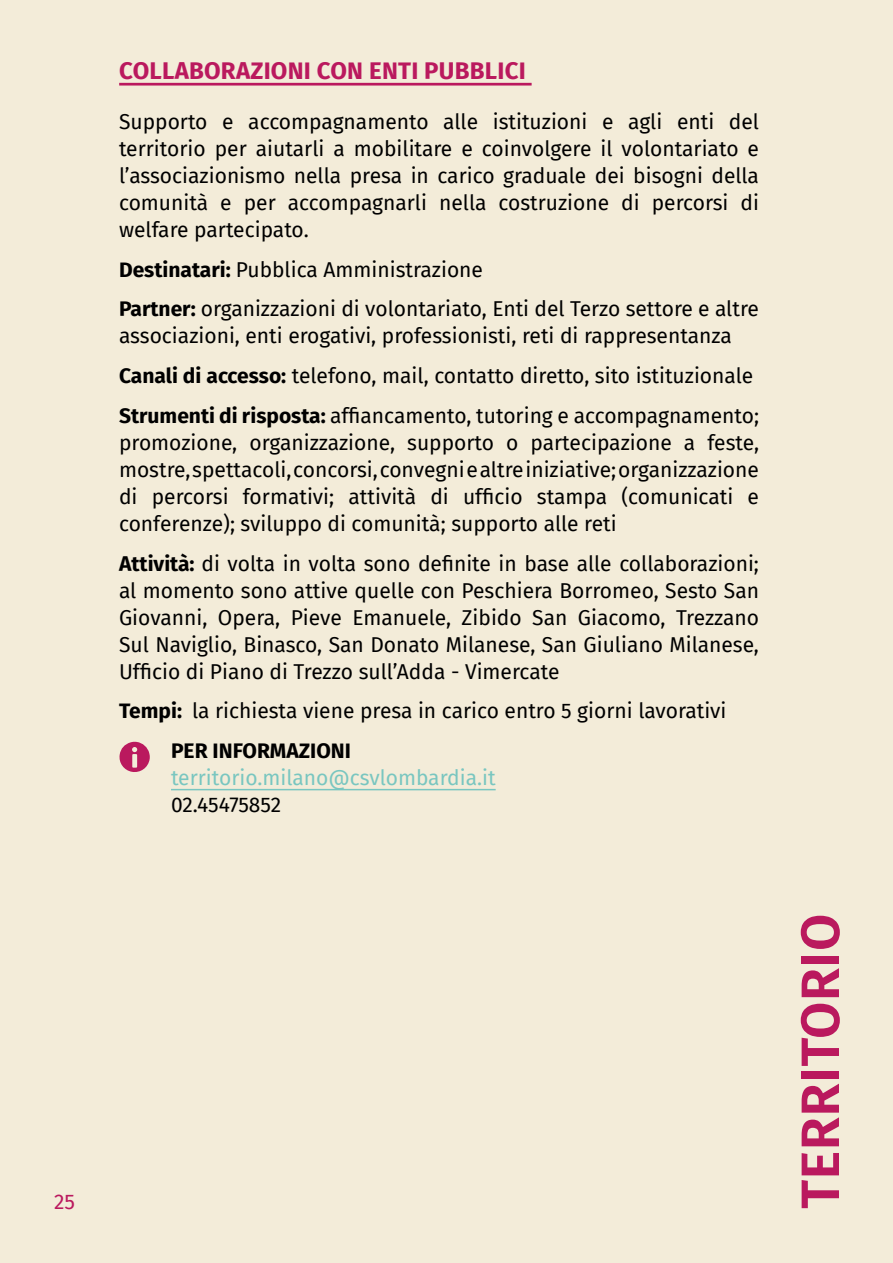
<style>
.page{position:relative;width:893px;height:1263px;background:#f3ecd9}
.page>*{position:absolute;margin:0;border:0;box-sizing:border-box;transform-origin:0 0}
.t1{font:600 54px "Fira Sans";letter-spacing:.01em;color:#ba195e}
.t2{font:700 24px "Fira Sans";letter-spacing:.01em;color:#ba195e}
.t3{font:21px/27px "Fira Sans";color:#000;text-align:justify}
.t4{font:21px "Fira Sans";color:#79c6c0}
.t5{font:21px "Fira Sans";color:#ba195e}
.s1{font-weight:700}
</style>
<div class="page">
<hr style="left:119px;top:83px;width:413px;height:3px;background:#ba195e">
<hr style="left:171px;top:789px;width:325px;height:1px;background:#79c6c0">
<svg style="left:119px;top:742px;width:31px;height:30px"></svg>
<p class="t5" style="left:54px;top:1186px;width:22px">25</p>
<p class="t2" style="left:119px;top:50px;width:408px">COLLABORAZIONI CON ENTI PUBBLICI</p>
<p class="t3" style="left:119px;top:107px;width:641px">Supporto e accompagnamento alle istituzioni e agli enti del territorio per aiutarli a mobilitare e coinvolgere il volontariato e l’associazionismo nella presa in carico graduale dei bisogni della comunità e per accompagnarli nella costruzione di percorsi di welfare partecipato.</p>
<p class="t3" style="left:119px;top:249px;width:641px;line-height:39.8px"><span class="s1">Destinatari:</span> Pubblica Amministrazione<br><span class="s1">Partner:</span> organizzazioni di volontariato, Enti del Terzo settore e altre</p>
<p class="t3" style="left:119px;top:316px;width:641px;line-height:39.8px;text-align:left">associazioni, enti erogativi, professionisti, reti di rappresentanza<br><span class="s1">Canali di accesso:</span> telefono, mail, contatto diretto, sito istituzionale<br><span class="s1">Strumenti di risposta:</span> affiancamento, tutoring e accompagnamento;</p>
<p class="t3" style="left:119px;top:428px;width:641px">promozione, organizzazione, supporto o partecipazione a feste, mostre, spettacoli, concorsi, convegni e altre iniziative; organizzazione di percorsi formativi; attività di ufficio stampa (comunicati e conferenze); sviluppo di comunità; supporto alle reti</p>
<p class="t3" style="left:119px;top:549px;width:641px"><span class="s1">Attività:</span> di volta in volta sono definite in base alle collaborazioni; al momento sono attive quelle con Peschiera Borromeo, Sesto San Giovanni, Opera, Pieve Emanuele, Zibido San Giacomo, Trezzano Sul Naviglio, Binasco, San Donato Milanese, San Giuliano Milanese, Ufficio di Piano di Trezzo sull’Adda - Vimercate</p>
<p class="t3" style="left:171px;top:691px;width:557px;line-height:39.8px;text-indent:-52px"><span class="s1">Tempi:</span> la richiesta viene presa in carico entro 5 giorni lavorativi<br><span class="s1">PER INFORMAZIONI</span></p>
<p class="t4" style="left:171px;top:762px;width:326px">territorio.milano@csvlombardia.it</p>
<p class="t3" style="left:171px;top:791px;width:112px">02.45475852</p>
<h1 class="t1" style="left:776px;top:1209px;width:297px;rotate:-90deg">TERRITORIO</h1>
</div>
